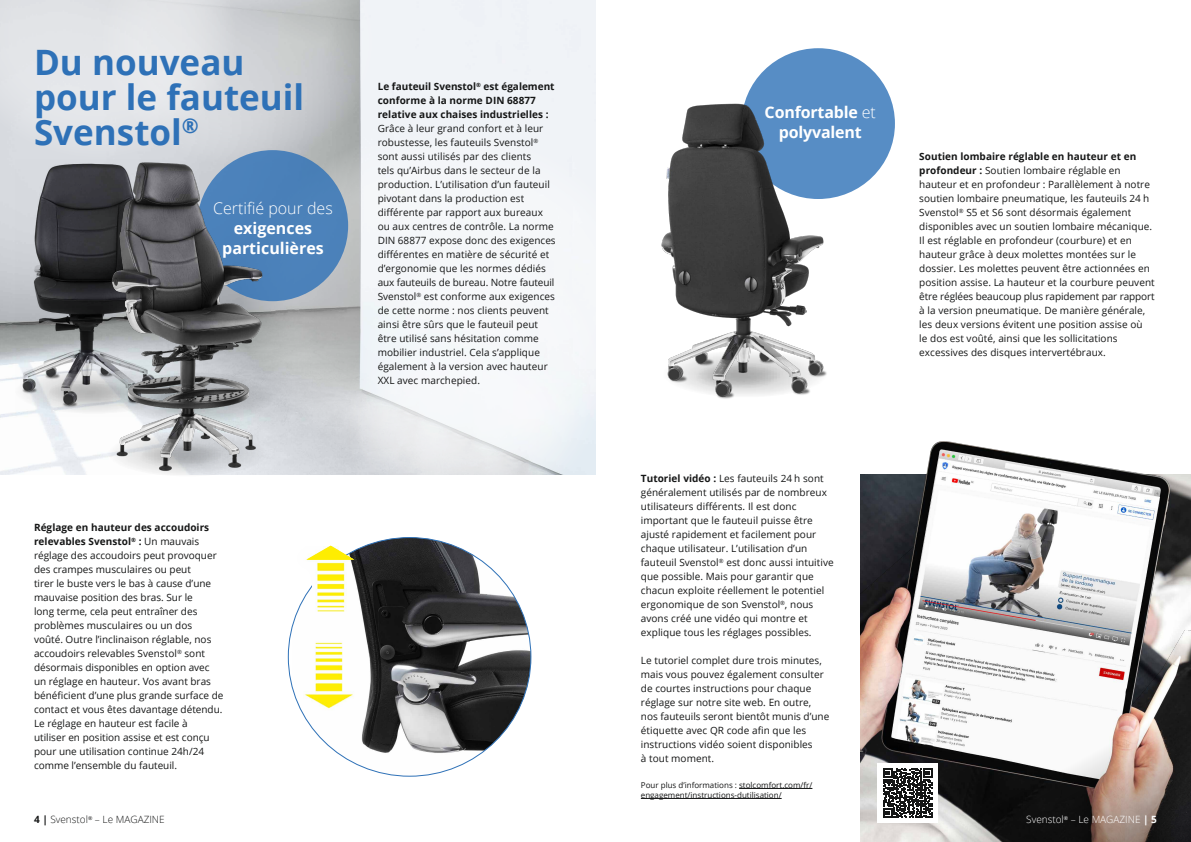
<style>
.page{position:relative;width:1191px;height:842px;background:#fff}
.page>*{position:absolute;margin:0;border:0;box-sizing:border-box;transform-origin:0 0}
.t1{font:700 35px/35px "Open Sans";color:#2e71b7}
.t2{font:700 16px/20px "Open Sans";color:#fff;text-align:center}
.t3{font:300 16px "Open Sans";color:#fff}
.t4{font:10px/14px "Open Sans";letter-spacing:.005em;color:#151616}
.t5{font:700 10px/14px "Open Sans";letter-spacing:.005em;color:#151616}
.t6{font:300 10px "Open Sans";color:#fff}
.t7{font:300 10px "Open Sans";color:#151616}
.t8{font:8px/10px "Open Sans";color:#151616}
.s1{font-weight:700}
.s2{font-weight:300}
</style>
<div class="page">
<div style="left:741px;top:48px;width:154px;height:151px;background:#578dc5;border-radius:50%"></div>
<img style="left:860px;top:441px;width:331px;height:401px">
<img style="left:0;top:0;width:596px;height:475px">
<svg style="left:239px;top:129px;width:411px;height:345px;fill:#f4f6f9"></svg>
<div style="left:357px;top:237px;width:251px;height:278px;background:#f5f7f9;border-radius:50%"></div>
<svg style="left:338px;top:281px;width:251px;height:281px"></svg>
<svg style="left:877px;top:697px;width:314px;height:145px"></svg>
<div style="left:877px;top:763px;width:60px;height:60px;background:#fff"></div>
<svg style="left:883px;top:768px;width:49px;height:49px"></svg>
<img style="left:293px;top:537px;width:238px;height:239px">
<svg style="left:291px;top:540px;width:65px;height:87px"></svg>
<img style="left:661px;top:95px;width:178px;height:304px">
<svg style="left:0;top:0;width:99px;height:159px;background:#e1e3e6"></svg>
<svg style="left:99px;top:0;width:281px;height:167px;background:#d3d6d8"></svg>
<img style="left:16px;top:159px;width:60px;height:257px">
<svg style="left:14px;top:368px;width:160px;height:46px"></svg>
<svg style="left:45px;top:383px;width:84px;height:23px"></svg>
<div style="left:197px;top:150px;width:151px;height:151px;background:#4b81ba;border-radius:50%"></div>
<img style="left:76px;top:144px;width:229px;height:331px">
<hr style="left:739px;top:788px;width:73px;height:1px;background:#151616">
<hr style="left:641px;top:798px;width:140px;height:1px;background:#151616">
<h1 class="t1" style="left:34px;top:44px;width:272px">Du nouveau pour le fauteuil<br>Svenstol<sup>®</sup></h1>
<h2 class="t3" style="left:213px;top:197px;width:121px">Certifié pour des</h2>
<h2 class="t2" style="left:222px;top:218px;width:103px">exigences particulières</h2>
<p class="t5" style="left:378px;top:79px;width:178px">Le fauteuil Svenstol<sup>®</sup> est également conforme à la norme DIN 68877 relative aux chaises industrielles :</p>
<p class="t4" style="left:378px;top:121px;width:179px">Grâce à leur grand confort et à leur robustesse, les fauteuils Svenstol<sup>® </sup>sont aussi utilisés par des clients<br>tels qu’Airbus dans le secteur de la production. L’utilisation d’un fauteuil pivotant dans la production est différente par rapport aux bureaux ou aux centres de contrôle. La norme DIN 68877 expose donc des exigences différentes en matière de sécurité et d’ergonomie que les normes dédiés aux fauteuils de bureau. Notre fauteuil Svenstol<sup>®</sup> est conforme aux exigences de cette norme : nos clients peuvent ainsi être sûrs que le fauteuil peut être utilisé sans hésitation comme mobilier industriel. Cela s’applique également à la version avec hauteur XXL avec marchepied.</p>
<p class="t4" style="left:34px;top:520px;width:191px"><span class="s1">Réglage en hauteur des accoudoirs relevables Svenstol</span><sup>®</sup> <span class="s1">:</span> Un mauvais réglage des accoudoirs peut provoquer des crampes musculaires ou peut<br>tirer le buste vers le bas à cause d’une mauvaise position des bras. Sur le<br>long terme, cela peut entraîner des problèmes musculaires ou un dos voûté. Outre l’inclinaison réglable, nos accoudoirs relevables Svenstol<sup>®</sup> sont désormais disponibles en option avec un réglage en hauteur. Vos avant bras bénéficient d’une plus grande surface de contact et vous êtes davantage détendu.<br>Le réglage en hauteur est facile à<br>utiliser en position assise et est conçu pour une utilisation continue 24h/24 comme l’ensemble du fauteuil.</p>
<p class="t7" style="left:34px;top:812px;width:132px"><span class="s1">4 |</span> Svenstol<sup>®</sup> – Le MAGAZINE</p>
<h2 class="t2" style="left:764px;top:102px;width:113px">Confortable <span class="s2">et </span>polyvalent</h2>
<p class="t4" style="left:919px;top:149px;width:237px"><span class="s1">Soutien lombaire réglable en hauteur et en profondeur :</span> Soutien lombaire réglable en hauteur et en profondeur : Parallèlement à notre soutien lombaire pneumatique, les fauteuils 24 h Svenstol<sup>®</sup> S5 et S6 sont désormais également disponibles avec un soutien lombaire mécanique.<br>Il est réglable en profondeur (courbure) et en hauteur grâce à deux molettes montées sur le dossier. Les molettes peuvent être actionnées en position assise. La hauteur et la courbure peuvent être réglées beaucoup plus rapidement par rapport à la version pneumatique. De manière générale, les deux versions évitent une position assise où<br>le dos est voûté, ainsi que les sollicitations excessives des disques intervertébraux.</p>
<p class="t4" style="left:641px;top:471px;width:194px"><span class="s1">Tutoriel vidéo :</span> Les fauteuils 24 h sont généralement utilisés par de nombreux utilisateurs différents. Il est donc important que le fauteuil puisse être ajusté rapidement et facilement pour chaque utilisateur. L’utilisation d’un fauteuil Svenstol<sup>®</sup> est donc aussi intuitive que possible. Mais pour garantir que chacun exploite réellement le potentiel ergonomique de son Svenstol<sup>®</sup>, nous avons créé une vidéo qui montre et explique tous les réglages possibles.</p>
<p class="t4" style="left:641px;top:653px;width:190px">Le tutoriel complet dure trois minutes, mais vous pouvez également consulter de courtes instructions pour chaque réglage sur notre site web. En outre, nos fauteuils seront bientôt munis d’une étiquette avec QR code afin que les instructions vidéo soient disponibles<br>à tout moment.</p>
<p class="t8" style="left:641px;top:780px;width:173px">Pour plus d’informations : stolcomfort.com/fr/ engagement/instructions-dutilisation/</p>
<p class="t6" style="left:1026px;top:812px;width:132px">Svenstol<sup>®</sup> – Le MAGAZINE <span class="s1">| 5</span></p>
</div>
